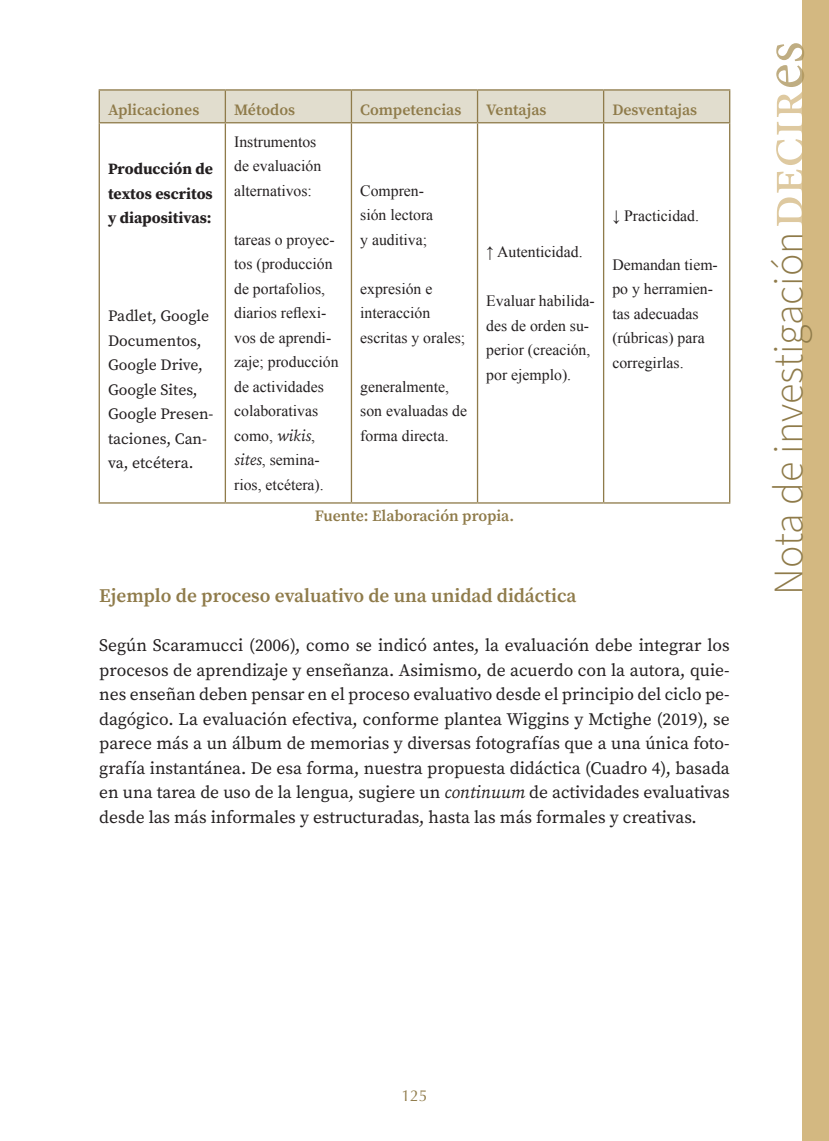
<style>
.page{position:relative;width:829px;height:1141px;background:#fff}
.page>*{position:absolute;margin:0;border:0;box-sizing:border-box;transform-origin:0 0}
.t1{font:300 42px "Source Sans Pro";color:#8f7b4a}
.t2{font:600 19.25px "Source Serif Pro";color:#8f7b4a}
.t3{font:17.5px/24.5px "Source Serif Pro";color:#231f20;text-align:justify}
.t4{font:15.75px/24.5px "Times New Roman";color:#231f20}
.t5{font:15.75px/24.5px "Source Serif Pro";color:#231f20}
.t6{font:600 15.75px "Source Serif Pro";letter-spacing:-.005em;color:#8f7b4a}
.t7{font:700 15.75px/24.5px "Source Serif Pro";color:#231f20;text-align:justify}
.t8{font:15.75px "Optima";color:#8f7b4a}
.s1{font-family:"Source Serif Pro";font-style:italic}
.s2{font-style:italic}
</style>
<div class="page">
<div style="left:100px;top:91px;width:629px;height:31px;background:#e1ddce"></div>
<hr style="left:99px;top:89px;width:126px;height:2px;background:#8f7b4a">
<hr style="left:99px;top:91px;width:1px;height:31px;background:#8f7b4a">
<hr style="left:225px;top:89px;width:126px;height:2px;background:#8f7b4a">
<hr style="left:225px;top:91px;width:1px;height:31px;background:#8f7b4a">
<hr style="left:351px;top:89px;width:126px;height:2px;background:#8f7b4a">
<hr style="left:351px;top:91px;width:1px;height:31px;background:#8f7b4a">
<hr style="left:477px;top:89px;width:126px;height:2px;background:#8f7b4a">
<hr style="left:477px;top:91px;width:1px;height:31px;background:#8f7b4a">
<hr style="left:603px;top:89px;width:127px;height:2px;background:#8f7b4a">
<hr style="left:603px;top:91px;width:1px;height:31px;background:#8f7b4a">
<hr style="left:729px;top:91px;width:1px;height:31px;background:#8f7b4a">
<hr style="left:99px;top:122px;width:126px;height:1px;background:#8f7b4a">
<hr style="left:225px;top:122px;width:126px;height:1px;background:#8f7b4a">
<hr style="left:351px;top:122px;width:126px;height:1px;background:#8f7b4a">
<hr style="left:477px;top:122px;width:126px;height:1px;background:#8f7b4a">
<hr style="left:603px;top:122px;width:127px;height:1px;background:#8f7b4a">
<hr style="left:99px;top:123px;width:1px;height:379px;background:#8f7b4a">
<hr style="left:225px;top:123px;width:1px;height:379px;background:#8f7b4a">
<hr style="left:351px;top:123px;width:1px;height:379px;background:#8f7b4a">
<hr style="left:477px;top:123px;width:1px;height:379px;background:#8f7b4a">
<hr style="left:603px;top:123px;width:1px;height:379px;background:#8f7b4a">
<hr style="left:729px;top:123px;width:1px;height:379px;background:#8f7b4a">
<hr style="left:99px;top:502px;width:126px;height:2px;background:#8f7b4a">
<hr style="left:225px;top:502px;width:126px;height:2px;background:#8f7b4a">
<hr style="left:351px;top:502px;width:126px;height:2px;background:#8f7b4a">
<hr style="left:477px;top:502px;width:126px;height:2px;background:#8f7b4a">
<hr style="left:603px;top:502px;width:127px;height:2px;background:#8f7b4a">
<div style="left:802px;top:0;width:26px;height:1141px;background:#d3b881"></div>
<svg style="left:776px;top:43px;width:28px;height:183px"></svg>
<p class="t6" style="left:108px;top:99px;width:93px">Aplicaciones</p>
<p class="t6" style="left:234px;top:99px;width:62px">Métodos</p>
<p class="t6" style="left:360px;top:99px;width:103px">Competencias</p>
<p class="t6" style="left:486px;top:99px;width:62px">Ventajas</p>
<p class="t6" style="left:612px;top:99px;width:86px">Desventajas</p>
<p class="t7" style="left:108px;top:156px;width:107px">Producción de textos escritos y diapositivas:</p>
<p class="t5" style="left:108px;top:304px;width:107px">Padlet, Google<br>Documentos,<br>Google Drive,<br>Google Sites,<br>Google Presen&shy;taciones, Can&shy;va, etcétera.</p>
<p class="t4" style="left:234px;top:129px;width:89px">Instrumentos de evaluación alternativos:</p>
<p class="t4" style="left:234px;top:227px;width:106px">tareas o proyec&shy;tos (producción de portafolios, diarios reflexi&shy;vos de aprendi&shy;zaje; producción de actividades colaborativas como, <span class="s1">wikis</span>, <span class="s1">sites</span>, semina&shy;rios, etcétera).</p>
<p class="t4" style="left:360px;top:178px;width:75px">Compren&shy;sión lectora y auditiva;</p>
<p class="t4" style="left:360px;top:276px;width:106px">expresión e interacción escritas y orales;</p>
<p class="t4" style="left:360px;top:374px;width:108px">generalmente, son evaluadas de forma directa.</p>
<p class="t4" style="left:486px;top:239px;width:98px">↑ Autenticidad.</p>
<p class="t4" style="left:486px;top:288px;width:110px">Evaluar habilida&shy;des de orden su&shy;perior (creación, por ejemplo).</p>
<p class="t6" style="left:315px;top:505px;width:201px">Fuente: Elaboración propia.</p>
<p class="t4" style="left:612px;top:203px;width:88px">↓ Practicidad.</p>
<p class="t4" style="left:612px;top:252px;width:107px">Demandan tiem&shy;po y herramien&shy;tas adecuadas (rúbricas) para corregirlas.</p>
<p class="t2" style="left:99px;top:582px;width:478px">Ejemplo de proceso evaluativo de una unidad didáctica</p>
<p class="t3" style="left:99px;top:633px;width:632px">Según Scaramucci (2006), como se indicó antes, la evaluación debe integrar los procesos de aprendizaje y enseñanza. Asimismo, de acuerdo con la autora, quie&shy;nes enseñan deben pensar en el proceso evaluativo desde el principio del ciclo pe&shy;dagógico. La evaluación efectiva, conforme plantea Wiggins y Mctighe (2019), se parece más a un álbum de memorias y diversas fotografías que a una única foto&shy;grafía instantánea. De esa forma, nuestra propuesta didáctica (Cuadro 4), basada en una tarea de uso de la lengua, sugiere un <span class="s2">continuum</span> de actividades evaluativas desde las más informales y estructuradas, hasta las más formales y creativas.</p>
<h1 class="t1" style="left:760px;top:595px;width:365px;rotate:-90deg">Nota de investigación</h1>
<p class="t8" style="left:401px;top:1086px;width:28px">125</p>
</div>
